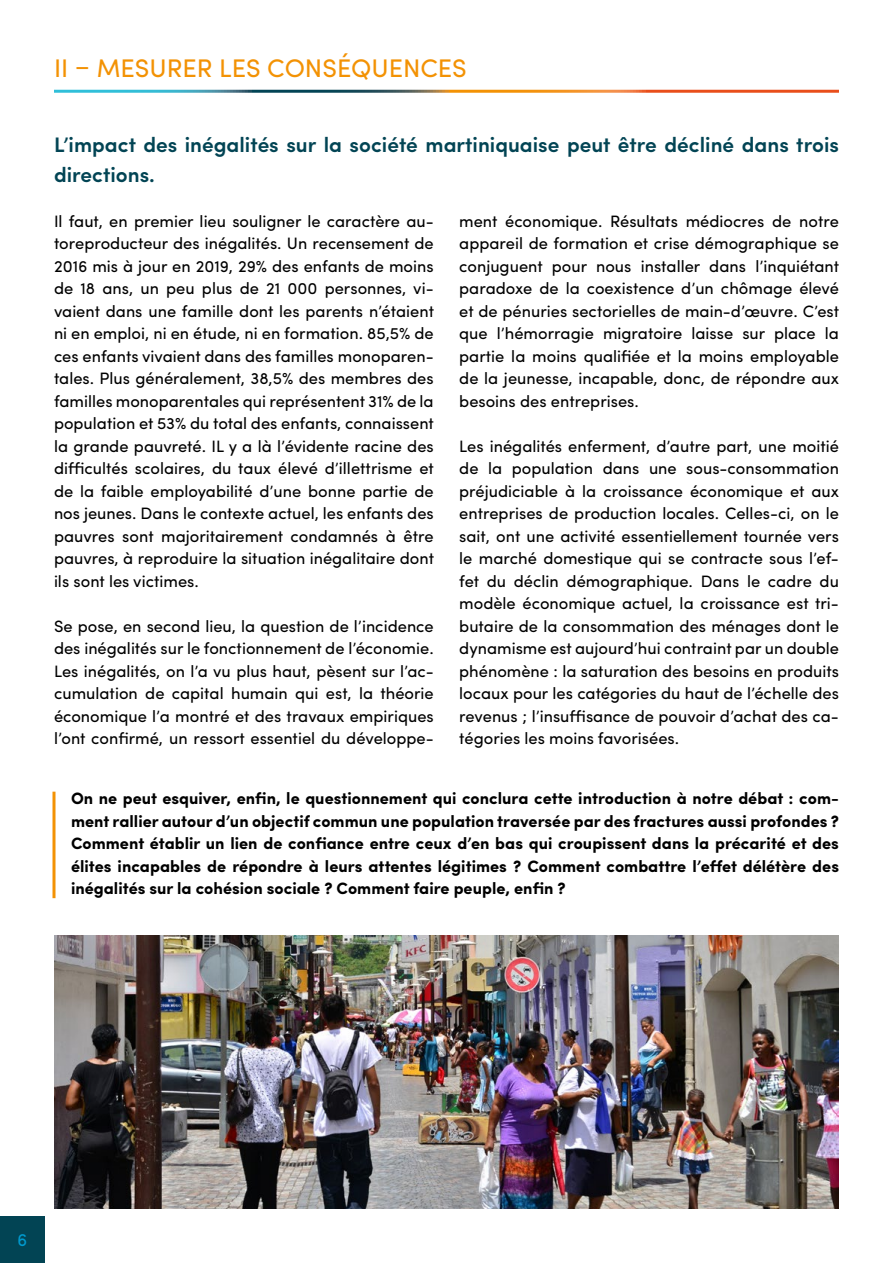
<style>
.page{position:relative;width:893px;height:1263px;background:#fff}
.page>*{position:absolute;margin:0;border:0;box-sizing:border-box;transform-origin:0 0}
.t1{font:25.5px "Sofia Pro";color:#f39204}
.t2{font:600 21px/30px "Sofia Pro";color:#024454}
.t3{font:18px "Sofia Pro";color:#0099ce}
.t4{font:16.5px/22.5px "Sofia Pro";color:#000;text-align:justify}
.t5{font:700 16.5px/22.5px "Sofia Pro";color:#000;text-align:justify}
</style>
<div class="page">
<div style="left:0;top:1216px;width:45px;height:47px;background:#024454"></div>
<svg style="left:52px;top:792px;width:4px;height:106px"></svg>
<img style="left:54px;top:935px;width:785px;height:274px">
<h1 class="t1" style="left:54px;top:49px;width:414px">II – MESURER LES CONSÉQUENCES</h1>
<p class="t2" style="left:54px;top:128px;width:786px">L’impact des inégalités sur la société martiniquaise peut être décliné dans trois directions.</p>
<p class="t4" style="left:54px;top:208px;width:382px">Il faut, en premier lieu souligner le caractère au&shy;toreproducteur des inégalités. Un recensement de 2016 mis à jour en 2019, 29% des enfants de moins de 18 ans, un peu plus de 21 000 personnes, vi&shy;vaient dans une famille dont les parents n’étaient ni en emploi, ni en étude, ni en formation. 85,5% de ces enfants vivaient dans des familles monoparen&shy;tales. Plus généralement, 38,5% des membres des familles monoparentales qui représentent 31% de la population et 53% du total des enfants, connaissent la grande pauvreté. IL y a là l’évidente racine des difficultés scolaires, du taux élevé d’illettrisme et de la faible employabilité d’une bonne partie de nos jeunes. Dans le contexte actuel, les enfants des pauvres sont majoritairement condamnés à être pauvres, à reproduire la situation inégalitaire dont ils sont les victimes.</p>
<p class="t4" style="left:54px;top:613px;width:381px;text-align:left">Se pose, en second lieu, la question de l’incidence des inégalités sur le fonctionnement de l’économie.<br>Les inégalités, on l’a vu plus haut, pèsent sur l’ac&shy;cumulation de capital humain qui est, la théorie économique l’a montré et des travaux empiriques l’ont confirmé, un ressort essentiel du développe-</p>
<p class="t4" style="left:459px;top:208px;width:381px">ment économique. Résultats médiocres de notre appareil de formation et crise démographique se conjuguent pour nous installer dans l’inquiétant paradoxe de la coexistence d’un chômage élevé et de pénuries sectorielles de main-d’œuvre. C’est que l’hémorragie migratoire laisse sur place la partie la moins qualifiée et la moins employable de la jeunesse, incapable, donc, de répondre aux besoins des entreprises.</p>
<p class="t4" style="left:459px;top:433px;width:381px">Les inégalités enferment, d’autre part, une moitié de la population dans une sous-consommation préjudiciable à la croissance économique et aux entreprises de production locales. Celles-ci, on le sait, ont une activité essentiellement tournée vers le marché domestique qui se contracte sous l’ef&shy;fet du déclin démographique. Dans le cadre du modèle économique actuel, la croissance est tri&shy;butaire de la consommation des ménages dont le dynamisme est aujourd’hui contraint par un double phénomène : la saturation des besoins en produits locaux pour les catégories du haut de l’échelle des revenus ; l’insuffisance de pouvoir d’achat des ca&shy;tégories les moins favorisées.</p>
<p class="t5" style="left:71px;top:786px;width:769px">On ne peut esquiver, enfin, le questionnement qui conclura cette introduction à notre débat : com&shy;ment rallier autour d’un objectif commun une population traversée par des fractures aussi profondes ?<br>Comment établir un lien de confiance entre ceux d’en bas qui croupissent dans la précarité et des élites incapables de répondre à leurs attentes légitimes ? Comment combattre l’effet délétère des inégalités sur la cohésion sociale ? Comment faire peuple, enfin ?</p>
<p class="t3" style="left:17px;top:1226px;width:12px">6</p>
</div>
